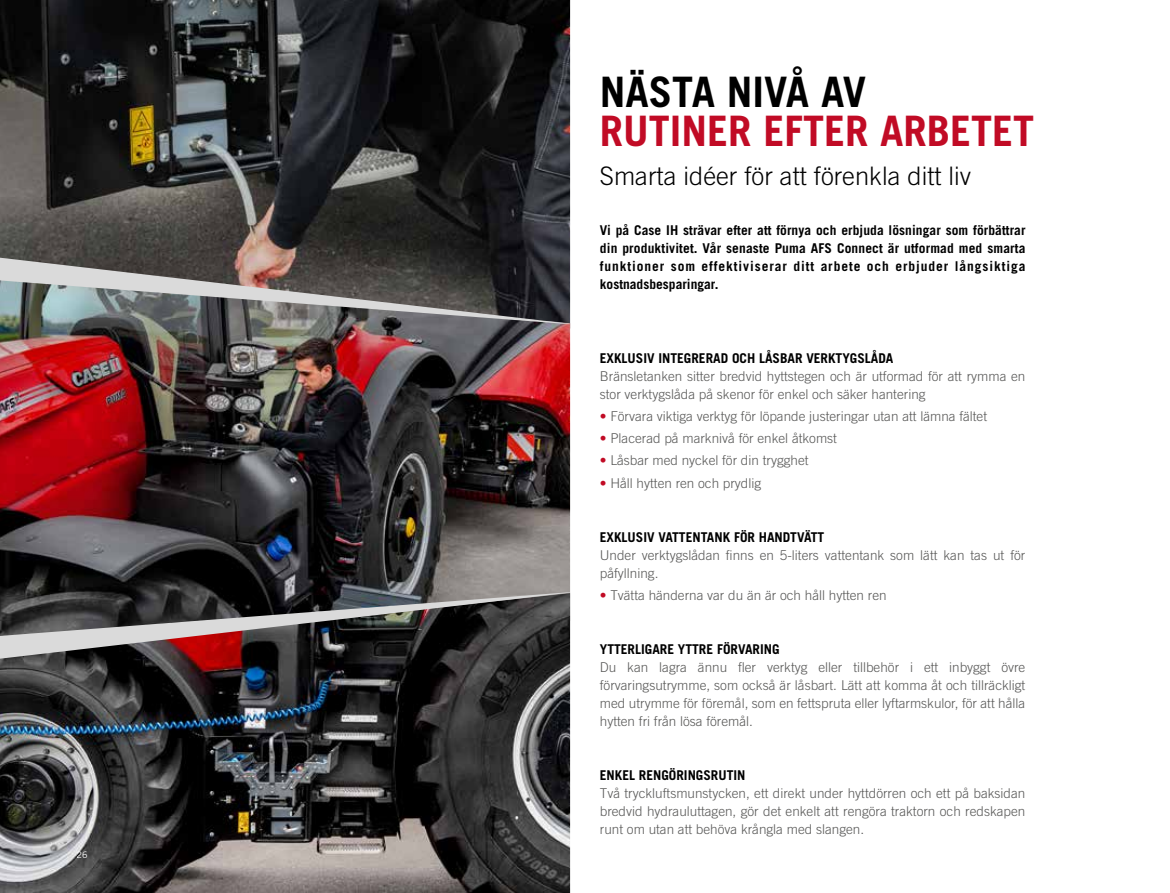
<style>
.page{position:relative;width:1170px;height:893px;background:#fff}
.page>*{position:absolute;margin:0;border:0;box-sizing:border-box;transform-origin:0 0}
.t1{font:700 42px "Trade Gothic LT Pro";color:#c10b25}
.t2{font:700 42px "Trade Gothic LT Pro";color:#000}
.t3{font:300 25.5px "Trade Gothic LT Pro";color:#000}
.t4{font:300 13.5px/18px "Trade Gothic LT Pro";color:#575756}
.t5{font:700 13.5px/18px "Trade Gothic LT Pro";color:#000;text-align:justify}
.t6{font:9px "Trade Gothic LT Pro";color:#fff}
.s1{color:#c10b25}
</style>
<div class="page">
<img style="left:0;top:0;width:570px;height:258px">
<img style="left:0;top:324px;width:570px;height:268px">
<svg style="left:0;top:258px;width:570px;height:66px;background:#6e6d6d"></svg>
<img style="left:0;top:659px;width:570px;height:234px">
<svg style="left:0;top:592px;width:570px;height:67px;background:#534c4c"></svg>
<p class="t6" style="left:77px;top:849px;width:12px">26</p>
<h1 class="t2" style="left:600px;top:66px;width:268px">NÄSTA NIVÅ AV</h1>
<h1 class="t1" style="left:600px;top:105px;width:436px">RUTINER EFTER ARBETET</h1>
<h2 class="t3" style="left:600px;top:161px;width:373px">Smarta idéer för att förenkla ditt liv</h2>
<p class="t5" style="left:600px;top:221px;width:427px">Vi på Case IH strävar efter att förnya och erbjuda lösningar som förbättrar din produktivitet. Vår senaste Puma AFS Connect är utformad med smarta funktioner som effektiviserar ditt arbete och erbjuder långsiktiga kostnadsbesparingar.</p>
<p class="t5" style="left:600px;top:349px;width:295px">EXKLUSIV INTEGRERAD OCH LÅSBAR VERKTYGSLÅDA</p>
<p class="t4" style="left:600px;top:367px;width:427px">Bränsletanken sitter bredvid hyttstegen och är utformad för att rymma en stor verktygslåda på skenor för enkel och säker hantering</p>
<p class="t4" style="left:600px;top:407px;width:389px"><span class="s1">•</span> Förvara viktiga verktyg för löpande justeringar utan att lämna fältet</p>
<p class="t4" style="left:600px;top:429px;width:239px"><span class="s1">•</span> Placerad på marknivå för enkel åtkomst</p>
<p class="t4" style="left:600px;top:451px;width:210px"><span class="s1">•</span> Låsbar med nyckel för din trygghet</p>
<p class="t4" style="left:600px;top:474px;width:163px"><span class="s1">•</span> Håll hytten ren och prydlig</p>
<p class="t5" style="left:600px;top:528px;width:226px">EXKLUSIV VATTENTANK FÖR HANDTVÄTT</p>
<p class="t4" style="left:600px;top:546px;width:427px">Under verktygslådan finns en 5-liters vattentank som lätt kan tas ut för påfyllning.</p>
<p class="t4" style="left:600px;top:586px;width:288px"><span class="s1">•</span> Tvätta händerna var du än är och håll hytten ren</p>
<p class="t5" style="left:600px;top:640px;width:181px">YTTERLIGARE YTTRE FÖRVARING</p>
<p class="t4" style="left:600px;top:658px;width:427px;text-align:justify">Du kan lagra ännu fler verktyg eller tillbehör i ett inbyggt övre förvaringsutrymme, som också är låsbart. Lätt att komma åt och tillräckligt med utrymme för föremål, som en fettspruta eller lyftarmskulor, för att hålla hytten fri från lösa föremål.</p>
<p class="t5" style="left:600px;top:766px;width:147px">ENKEL RENGÖRINGSRUTIN</p>
<p class="t4" style="left:600px;top:784px;width:427px;text-align:justify">Två tryckluftsmunstycken, ett direkt under hyttdörren och ett på baksidan bredvid hydrauluttagen, gör det enkelt att rengöra traktorn och redskapen runt om utan att behöva krångla med slangen.</p>
</div>
